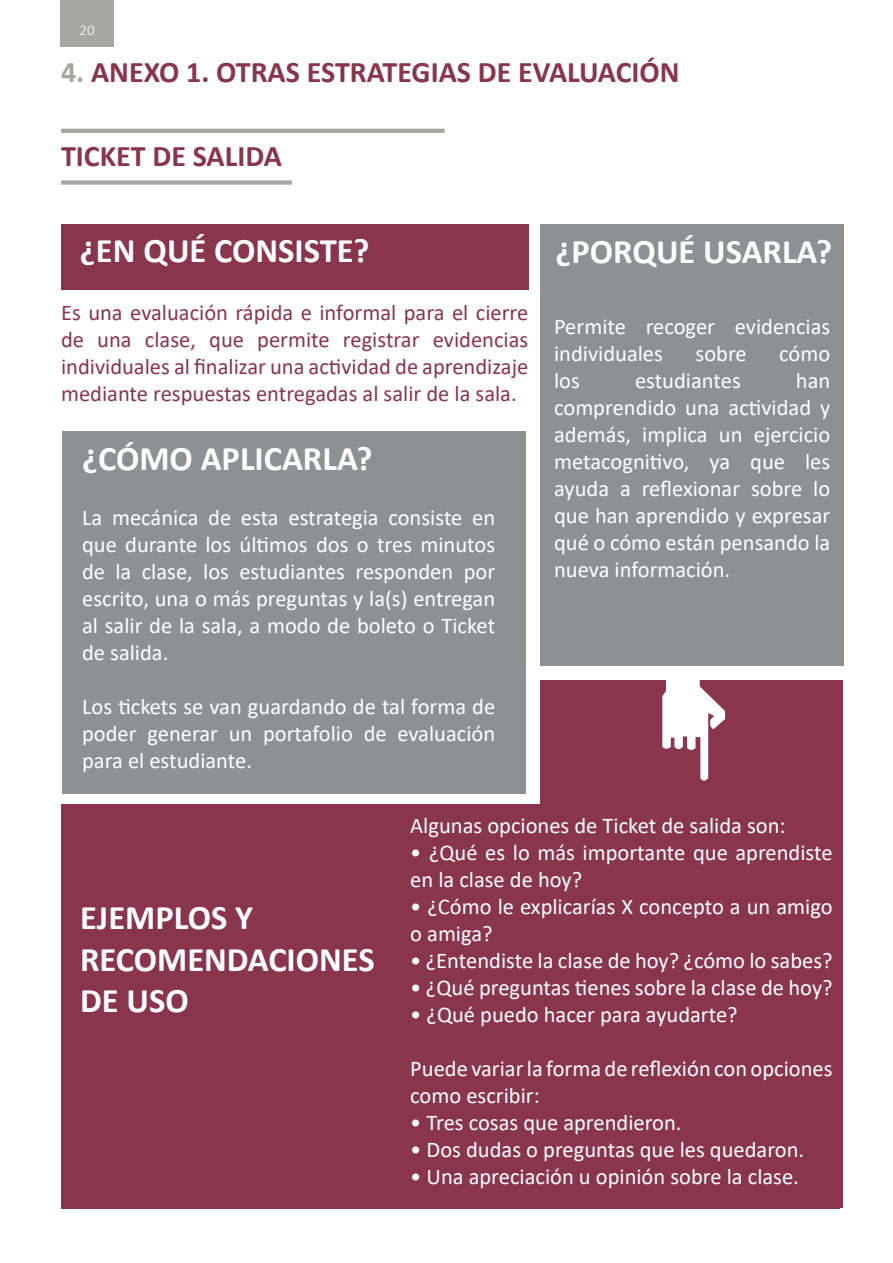
<style>
.page{position:relative;width:893px;height:1263px;background:#fff}
.page>*{position:absolute;margin:0;border:0;box-sizing:border-box;transform-origin:0 0}
.t1{font:700 34.5px "Calibri";color:#fff}
.t2{font:700 30px "Calibri";color:#88354d}
.t3{font:22.5px/27px "Calibri";color:#fff}
.t4{font:22.5px/27px "Calibri";color:#88354d;text-align:justify}
.t5{font:300 15px "Calibri";color:#fff}
.s1{color:#a6a6a5}
</style>
<div class="page">
<div style="left:60px;top:0;width:53px;height:47px;background:#a6a6a5"></div>
<hr style="left:61px;top:129px;width:384px;height:4px;background:#a6a6a5">
<div style="left:61px;top:180px;width:231px;height:5px;background:#a6a6a5"></div>
<div style="left:61px;top:224px;width:467px;height:65px;background:#88354d"></div>
<div style="left:540px;top:224px;width:303px;height:442px;background:#8e9092"></div>
<div style="left:62px;top:431px;width:463px;height:362px;background:#8e9092"></div>
<div style="left:540px;top:681px;width:302px;height:527px;background:#88354d"></div>
<div style="left:61px;top:804px;width:779px;height:405px;background:#88354d"></div>
<svg style="left:662px;top:680px;width:63px;height:101px"></svg>
<p class="t5" style="left:80px;top:21px;width:17px">20</p>
<p class="t2" style="left:61px;top:51px;width:620px"><span class="s1">4.</span> ANEXO 1. OTRAS ESTRATEGIAS DE EVALUACIÓN</p>
<p class="t2" style="left:61px;top:134px;width:222px">TICKET DE SALIDA</p>
<p class="t1" style="left:80px;top:227px;width:291px">¿EN QUÉ CONSISTE?</p>
<p class="t4" style="left:61px;top:299px;width:469px">Es una evaluación rápida e informal para el cierre de una clase, que permite registrar evidencias individuales al finalizar una actividad de aprendizaje mediante respuestas entregadas al salir de la sala.</p>
<p class="t1" style="left:82px;top:434px;width:292px">¿CÓMO APLICARLA?</p>
<p class="t3" style="left:82px;top:503px;width:415px;text-align:justify">La mecánica de esta estrategia consiste en que durante los últimos dos o tres minutos de la clase, los estudiantes responden por escrito, una o más preguntas y la(s) entregan al salir de la sala, a modo de boleto o Ticket de salida.</p>
<p class="t3" style="left:82px;top:692px;width:415px;text-align:justify">Los tickets se van guardando de tal forma de poder generar un portafolio de evaluación para el estudiante.</p>
<p class="t1" style="left:556px;top:227px;width:278px">¿PORQUÉ USARLA?</p>
<p class="t3" style="left:554px;top:312px;width:278px">Permite recoger evidencias individuales</p>
<p class="t3" style="left:695px;top:339px;width:53px">sobre</p>
<p class="t3" style="left:779px;top:339px;width:53px">cómo</p>
<p class="t3" style="left:554px;top:366px;width:278px;text-align:justify;text-indent:242px">han comprendido una actividad y además, implica un ejercicio metacognitivo, ya que les ayuda a reflexionar sobre lo que han aprendido y expresar qué o cómo están pensando la nueva información.</p>
<p class="t3" style="left:554px;top:366px;width:27px">los</p>
<p class="t3" style="left:635px;top:366px;width:107px">estudiantes</p>
<p class="t1" style="left:80px;top:893px;width:174px">EJEMPLOS Y</p>
<p class="t1" style="left:80px;top:935px;width:296px">RECOMENDACIONES</p>
<p class="t1" style="left:80px;top:976px;width:110px">DE USO</p>
<p class="t3" style="left:410px;top:812px;width:377px">Algunas opciones de Ticket de salida son:</p>
<p class="t3" style="left:410px;top:839px;width:424px">• ¿Qué es lo más importante que aprendiste en la clase de hoy?</p>
<p class="t3" style="left:410px;top:893px;width:424px">• ¿Cómo le explicarías X concepto a un amigo o amiga?</p>
<p class="t3" style="left:410px;top:947px;width:424px">• ¿Entendiste la clase de hoy? ¿cómo lo sabes?</p>
<p class="t3" style="left:410px;top:974px;width:424px">• ¿Qué preguntas tienes sobre la clase de hoy?</p>
<p class="t3" style="left:410px;top:1001px;width:329px">• ¿Qué puedo hacer para ayudarte?</p>
<p class="t3" style="left:410px;top:1055px;width:424px">Puede variar la forma de reflexión con opciones como escribir:</p>
<p class="t3" style="left:410px;top:1109px;width:273px">• Tres cosas que aprendieron.</p>
<p class="t3" style="left:410px;top:1136px;width:395px">• Dos dudas o preguntas que les quedaron.</p>
<p class="t3" style="left:410px;top:1163px;width:390px">• Una apreciación u opinión sobre la clase.</p>
</div>
